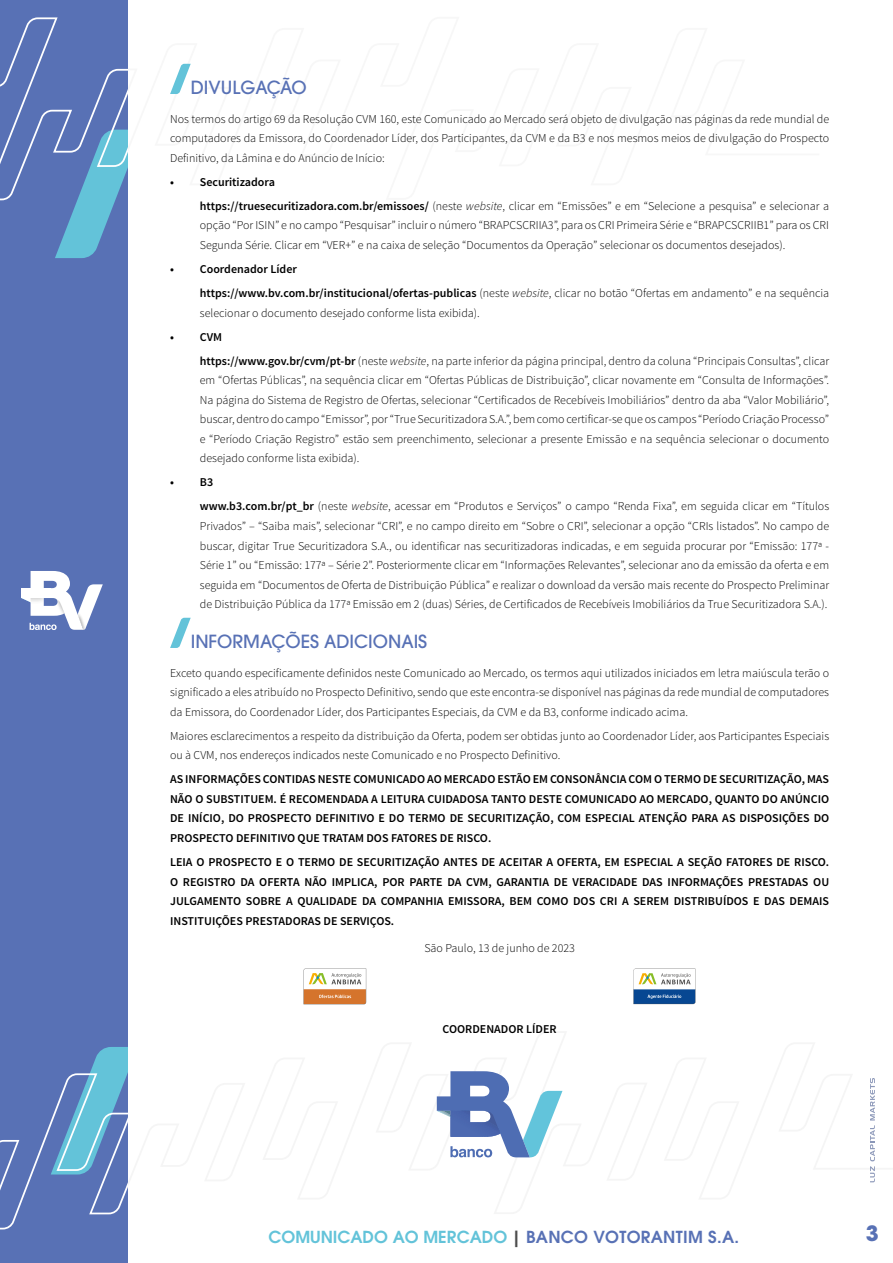
<style>
.page{position:relative;width:893px;height:1263px;background:#fff}
.page>*{position:absolute;margin:0;border:0;box-sizing:border-box;transform-origin:0 0}
.t1{font:700 21px "ITC Avant Garde Pro";color:#5871b5}
.t2{font:500 18px "ITC Avant Garde Pro";color:#5871b5}
.t3{font:600 16.5px "ITC Avant Garde Pro";color:#63c3d9}
.t4{font:300 12px/19.5px "Source Sans Pro";color:#000}
.t5{font:600 12px/19.5px "Source Sans Pro";color:#000;text-align:justify}
.s1{font-weight:600}
.s2{font-style:italic}
.s3{font-weight:300}
.s4{font-weight:300;font-style:italic}
.s5{color:#4d4d4d}
.s6{color:#5871b5}
</style>
<div class="page">
<div style="left:0;top:0;width:128px;height:1263px;background:#5871b5"></div>
<svg style="left:21px;top:571px;width:82px;height:59px"></svg>
<div style="left:21px;top:588px;width:29px;height:10px;background:#fff"></div>
<svg style="left:0;top:17px;width:128px;height:241px"></svg>
<svg style="left:0;top:1047px;width:128px;height:183px"></svg>
<svg style="left:870px;top:1078px;width:5px;height:104px"></svg>
<svg style="left:170px;top:64px;width:21px;height:30px"></svg>
<svg style="left:170px;top:618px;width:21px;height:30px"></svg>
<svg style="left:304px;top:968px;width:62px;height:36px"></svg>
<svg style="left:633px;top:969px;width:62px;height:35px"></svg>
<svg style="left:437px;top:1071px;width:125px;height:86px"></svg>
<h2 class="t2" style="left:191px;top:76px;width:118px">DIVULGAÇÃO</h2>
<p class="t4" style="left:170px;top:109px;width:661px;text-align:justify">Nos termos do artigo 69 da Resolução CVM 160, este Comunicado ao Mercado será objeto de divulgação nas páginas da rede mundial de computadores da Emissora, do Coordenador Líder, dos Participantes, da CVM e da B3 e nos mesmos meios de divulgação do Prospecto Definitivo, da Lâmina e do Anúncio de Início:</p>
<p class="t4" style="left:200px;top:170px;width:631px;line-height:24px;text-indent:-30px"><span class="s1">• Securitizadora<br>https://truesecuritizadora.com.br/emissoes/</span> (neste <span class="s2">website</span>, clicar em “Emissões” e em “Selecione a pesquisa” e selecionar a</p>
<p class="t4" style="left:200px;top:216px;width:631px">opção “Por ISIN” e no campo “Pesquisar” incluir o número “BRAPCSCRIIA3”, para os CRI Primeira Série e “BRAPCSCRIIB1” para os CRI<br>Segunda Série. Clicar em “VER+” e na caixa de seleção “Documentos da Operação” selecionar os documentos desejados).</p>
<p class="t5" style="left:200px;top:257px;width:631px;line-height:24px;text-indent:-30px">• Coordenador Líder<br>https://www.bv.com.br/institucional/ofertas-publicas <span class="s3">(neste</span> <span class="s4">website</span><span class="s3">, clicar no botão “Ofertas em andamento” e na sequência</span></p>
<p class="t4" style="left:200px;top:303px;width:282px">selecionar o documento desejado conforme lista exibida).</p>
<p class="t4" style="left:200px;top:325px;width:631px;line-height:24px;text-indent:-30px"><span class="s1">• CVM<br>https://www.gov.br/cvm/pt-br</span> (neste <span class="s2">website</span>, na parte inferior da página principal, dentro da coluna “Principais Consultas”, clicar</p>
<p class="t4" style="left:200px;top:370px;width:631px;text-align:justify">em “Ofertas Públicas”, na sequência clicar em “Ofertas Públicas de Distribuição”, clicar novamente em “Consulta de Informações”.<br>Na página do Sistema de Registro de Ofertas, selecionar “Certificados de Recebíveis Imobiliários” dentro da aba “Valor Mobiliário”, buscar, dentro do campo “Emissor”, por “True Securitizadora S.A.”, bem como certificar-se que os campos “Período Criação Processo” e “Período Criação Registro” estão sem preenchimento, selecionar a presente Emissão e na sequência selecionar o documento desejado conforme lista exibida).</p>
<p class="t4" style="left:200px;top:470px;width:631px;line-height:24px;text-indent:-30px"><span class="s1">• B3<br>www.b3.com.br/pt_br</span> (neste <span class="s2">website</span>, acessar em “Produtos e Serviços” o campo “Renda Fixa”, em seguida clicar em “Títulos</p>
<p class="t4" style="left:200px;top:516px;width:631px;text-align:justify">Privados” – “Saiba mais”, selecionar “CRI”, e no campo direito em “Sobre o CRI”, selecionar a opção “CRIs listados”. No campo de buscar, digitar True Securitizadora S.A., ou identificar nas securitizadoras indicadas, e em seguida procurar por “Emissão: 177ª - Série 1” ou “Emissão: 177ª – Série 2”. Posteriormente clicar em “Informações Relevantes”, selecionar ano da emissão da oferta e em seguida em “Documentos de Oferta de Distribuição Pública” e realizar o download da versão mais recente do Prospecto Preliminar de Distribuição Pública da 177ª Emissão em 2 (duas) Séries, de Certificados de Recebíveis Imobiliários da True Securitizadora S.A.).</p>
<h2 class="t2" style="left:191px;top:630px;width:238px">INFORMAÇÕES ADICIONAIS</h2>
<p class="t4" style="left:170px;top:663px;width:661px;text-align:justify">Exceto quando especificamente definidos neste Comunicado ao Mercado, os termos aqui utilizados iniciados em letra maiúscula terão o significado a eles atribuído no Prospecto Definitivo, sendo que este encontra-se disponível nas páginas da rede mundial de computadores da Emissora, do Coordenador Líder, dos Participantes Especiais, da CVM e da B3, conforme indicado acima.</p>
<p class="t4" style="left:170px;top:726px;width:661px">Maiores esclarecimentos a respeito da distribuição da Oferta, podem ser obtidas junto ao Coordenador Líder, aos Participantes Especiais ou à CVM, nos endereços indicados neste Comunicado e no Prospecto Definitivo.</p>
<p class="t5" style="left:170px;top:770px;width:661px">AS INFORMAÇÕES CONTIDAS NESTE COMUNICADO AO MERCADO ESTÃO EM CONSONÂNCIA COM O TERMO DE SECURITIZAÇÃO, MAS NÃO O SUBSTITUEM. É RECOMENDADA A LEITURA CUIDADOSA TANTO DESTE COMUNICADO AO MERCADO, QUANTO DO ANÚNCIO DE INÍCIO, DO PROSPECTO DEFINITIVO E DO TERMO DE SECURITIZAÇÃO, COM ESPECIAL ATENÇÃO PARA AS DISPOSIÇÕES DO PROSPECTO DEFINITIVO QUE TRATAM DOS FATORES DE RISCO.</p>
<p class="t5" style="left:170px;top:852px;width:661px">LEIA O PROSPECTO E O TERMO DE SECURITIZAÇÃO ANTES DE ACEITAR A OFERTA, EM ESPECIAL A SEÇÃO FATORES DE RISCO.<br>O REGISTRO DA OFERTA NÃO IMPLICA, POR PARTE DA CVM, GARANTIA DE VERACIDADE DAS INFORMAÇÕES PRESTADAS OU JULGAMENTO SOBRE A QUALIDADE DA COMPANHIA EMISSORA, BEM COMO DOS CRI A SEREM DISTRIBUÍDOS E DAS DEMAIS INSTITUIÇÕES PRESTADORAS DE SERVIÇOS.</p>
<p class="t4" style="left:424px;top:938px;width:152px">São Paulo, 13 de junho de 2023</p>
<p class="t5" style="left:443px;top:1020px;width:116px">COORDENADOR LÍDER</p>
<h3 class="t3" style="left:269px;top:1226px;width:472px">COMUNICADO AO MERCADO <span class="s5">|</span> <span class="s6">BANCO VOTORANTIM S.A.</span></h3>
<h1 class="t1" style="left:866px;top:1219px;width:14px">3</h1>
</div>
